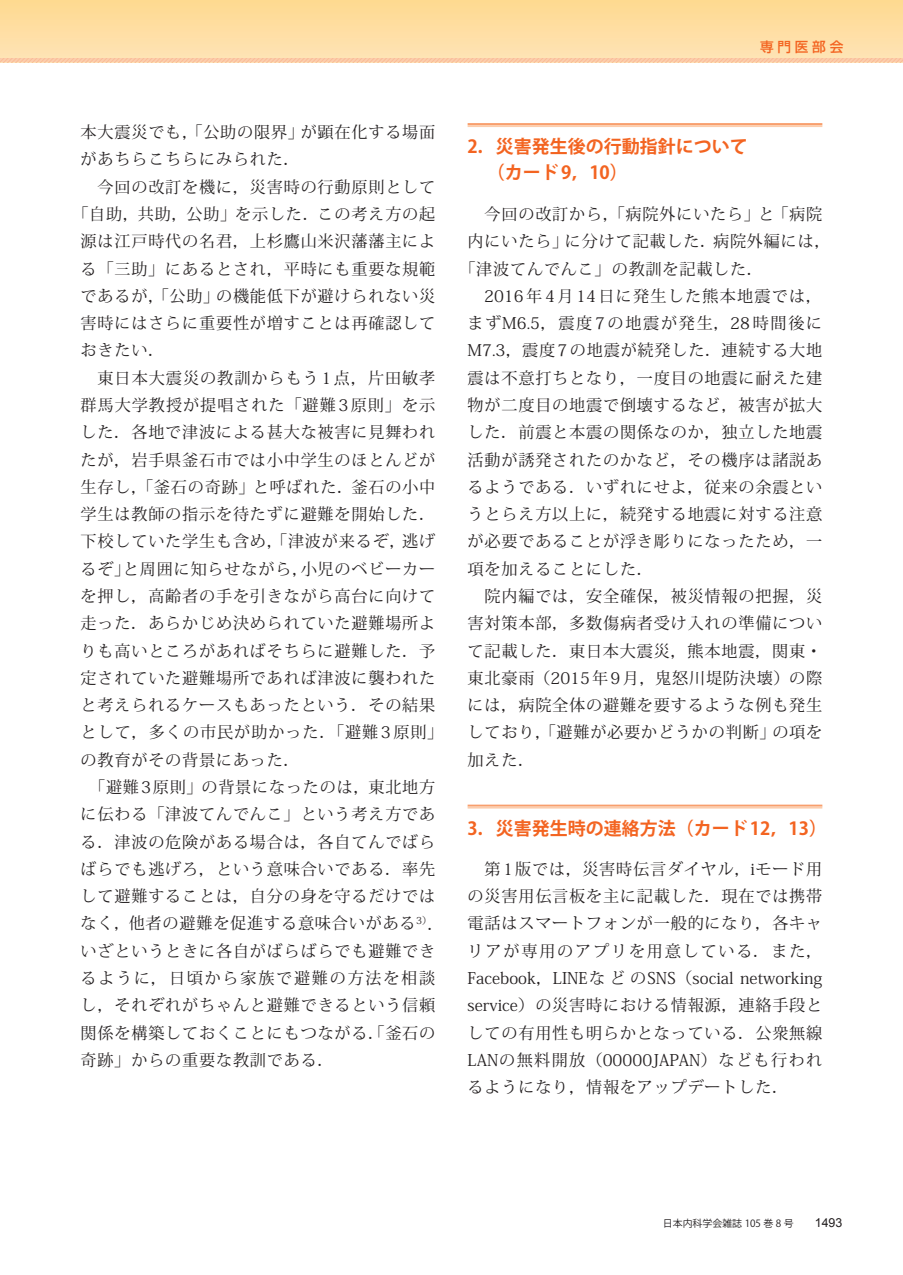
<style>
.page{position:relative;width:903px;height:1275px;background:#fff}
.page>*{position:absolute;margin:0;border:0;box-sizing:border-box;transform-origin:0 0}
.t1{font:700 18.03px/26.1px "Koz Go Pr 6 N";color:#f36421}
.t2{font:16.1px/27.3px "Koz Min Pr 6 N";letter-spacing:.05em;color:#231f20;text-align:justify}
.t3{font:16.1px "Koz Min Pr 6 N";letter-spacing:.075em;color:#231f20}
.t4{font:16.1px "Koz Min Pr 6 N";letter-spacing:.105em;color:#231f20}
.t5{font:16.1px "Koz Min Pr 6 N";letter-spacing:.11em;color:#231f20}
.t6{font:500 13.65px "Shin Go Pro";letter-spacing:.275em;color:#f36421}
.t7{font:12.42px "Arial";color:#231f20}
.t8{font:9.97px "Koz Go Pr 6 N";color:#231f20}
</style>
<div class="page">
<hr style="left:468px;top:123px;width:354px;height:2px;background:#f89f6d">
<hr style="left:468px;top:125px;width:354px;height:2px;background:#fccdad">
<hr style="left:468px;top:805px;width:354px;height:2px;background:#f89f6d">
<hr style="left:468px;top:807px;width:354px;height:2px;background:#fccdad">
<div style="left:0;top:0;width:903px;height:62px;background:linear-gradient(to bottom,#fed990,#fee4b7)"></div>
<svg style="left:0;top:58px;width:903px;height:4px;background:#fac7a4"></svg>
<p class="t2" style="left:81px;top:119px;width:356px">本大震災でも，「公助の限界」が顕在化する場面</p>
<p class="t2" style="left:81px;top:146px;width:221px">があちらこちらにみられた．</p>
<p class="t2" style="left:81px;top:174px;width:356px">　今回の改訂を機に，災害時の行動原則として</p>
<p class="t2" style="left:73px;top:201px;width:364px">「自助，共助，公助」を示した．この考え方の起</p>
<p class="t2" style="left:81px;top:228px;width:356px">源は江戸時代の名君，上杉鷹山米沢藩藩主によ</p>
<p class="t2" style="left:81px;top:255px;width:356px">る「三助」にあるとされ，平時にも重要な規範</p>
<p class="t2" style="left:81px;top:283px;width:356px">であるが，「公助」の機能低下が避けられない災</p>
<p class="t2" style="left:81px;top:310px;width:356px">害時にはさらに重要性が増すことは再確認して</p>
<p class="t2" style="left:81px;top:337px;width:85px">おきたい．</p>
<p class="t2" style="left:81px;top:365px;width:356px">　東日本大震災の教訓からもう1点，片田敏孝</p>
<p class="t2" style="left:81px;top:392px;width:356px">群馬大学教授が提唱された「避難3原則」を示</p>
<p class="t2" style="left:81px;top:419px;width:356px">した．各地で津波による甚大な被害に見舞われ</p>
<p class="t2" style="left:81px;top:446px;width:356px">たが，岩手県釜石市では小中学生のほとんどが</p>
<p class="t2" style="left:81px;top:474px;width:356px">生存し，「釜石の奇跡」と呼ばれた．釜石の小中</p>
<p class="t2" style="left:81px;top:501px;width:356px">学生は教師の指示を待たずに避難を開始した．</p>
<p class="t2" style="left:81px;top:528px;width:356px">下校していた学生も含め，「津波が来るぞ，逃げ</p>
<p class="t2" style="left:81px;top:555px;width:356px">るぞ」と周囲に知らせながら，小児のベビーカー</p>
<p class="t2" style="left:81px;top:583px;width:356px">を押し，高齢者の手を引きながら高台に向けて</p>
<p class="t2" style="left:81px;top:610px;width:356px">走った．あらかじめ決められていた避難場所よ</p>
<p class="t2" style="left:81px;top:637px;width:356px">りも高いところがあればそちらに避難した．予</p>
<p class="t2" style="left:81px;top:665px;width:356px">定されていた避難場所であれば津波に襲われた</p>
<p class="t2" style="left:81px;top:692px;width:356px">と考えられるケースもあったという．その結果</p>
<p class="t2" style="left:81px;top:719px;width:364px">として，多くの市民が助かった．「避難3原則」</p>
<p class="t2" style="left:81px;top:746px;width:221px">の教育がその背景にあった．</p>
<p class="t2" style="left:81px;top:774px;width:356px">　「避難3原則」の背景になったのは，東北地方</p>
<p class="t2" style="left:81px;top:801px;width:356px">に伝わる「津波てんでんこ」という考え方であ</p>
<p class="t2" style="left:81px;top:828px;width:356px">る．津波の危険がある場合は，各自てんでばら</p>
<p class="t2" style="left:81px;top:856px;width:356px">ばらでも逃げろ，という意味合いである．率先</p>
<p class="t2" style="left:81px;top:883px;width:356px">して避難することは，自分の身を守るだけでは</p>
<p class="t2" style="left:81px;top:910px;width:364px">なく，他者の避難を促進する意味合いがある<sup>3）</sup>．</p>
<p class="t2" style="left:81px;top:937px;width:356px">いざというときに各自がばらばらでも避難でき</p>
<p class="t5" style="left:81px;top:969px;width:356px">るように，日頃から家族で避難の方法を相談</p>
<p class="t2" style="left:81px;top:992px;width:356px">し，それぞれがちゃんと避難できるという信頼</p>
<p class="t2" style="left:81px;top:1019px;width:356px">関係を構築しておくことにもつながる．「釜石の</p>
<p class="t2" style="left:81px;top:1047px;width:254px">奇跡」からの重要な教訓である．</p>
<p class="t6" style="left:760px;top:35px;width:85px">専門医部会</p>
<p class="t1" style="left:487px;top:134px;width:262px;text-indent:-19px">2．災害発生後の行動指針について（カード 9，10）</p>
<p class="t2" style="left:468px;top:201px;width:356px">　今回の改訂から，「病院外にいたら」と「病院</p>
<p class="t2" style="left:468px;top:228px;width:364px">内にいたら」に分けて記載した．病院外編には，</p>
<p class="t2" style="left:459px;top:255px;width:305px">「津波てんでんこ」の教訓を記載した．</p>
<p class="t3" style="left:468px;top:287px;width:356px">　2016年4月14日に発生した熊本地震では，</p>
<p class="t4" style="left:468px;top:314px;width:356px">まずM6.5，震度7の地震が発生，28時間後に</p>
<p class="t2" style="left:468px;top:337px;width:356px">M7.3，震度7の地震が続発した．連続する大地</p>
<p class="t2" style="left:468px;top:365px;width:356px">震は不意打ちとなり，一度目の地震に耐えた建</p>
<p class="t2" style="left:468px;top:392px;width:356px">物が二度目の地震で倒壊するなど，被害が拡大</p>
<p class="t2" style="left:468px;top:419px;width:356px">した．前震と本震の関係なのか，独立した地震</p>
<p class="t2" style="left:468px;top:446px;width:356px">活動が誘発されたのかなど，その機序は諸説あ</p>
<p class="t2" style="left:468px;top:474px;width:356px">るようである．いずれにせよ，従来の余震とい</p>
<p class="t2" style="left:468px;top:501px;width:356px">うとらえ方以上に，続発する地震に対する注意</p>
<p class="t2" style="left:468px;top:528px;width:356px">が必要であることが浮き彫りになったため，一</p>
<p class="t2" style="left:468px;top:555px;width:187px">項を加えることにした．</p>
<p class="t2" style="left:468px;top:583px;width:356px">　院内編では，安全確保，被災情報の把握，災</p>
<p class="t2" style="left:468px;top:610px;width:356px">害対策本部，多数傷病者受け入れの準備につい</p>
<p class="t2" style="left:468px;top:637px;width:356px">て記載した．東日本大震災，熊本地震，関東・</p>
<p class="t2" style="left:468px;top:665px;width:356px">東北豪雨（2015年9月，鬼怒川堤防決壊）の際</p>
<p class="t2" style="left:468px;top:692px;width:356px">には，病院全体の避難を要するような例も発生</p>
<p class="t2" style="left:468px;top:719px;width:356px">しており，「避難が必要かどうかの判断」の項を</p>
<p class="t2" style="left:468px;top:746px;width:68px">加えた．</p>
<p class="t1" style="left:468px;top:815px;width:361px">3．災害発生時の連絡方法（カード 12，13）</p>
<p class="t2" style="left:468px;top:856px;width:356px">　第1版では，災害時伝言ダイヤル，iモード用の災害用伝言板を主に記載した．現在では携帯電話はスマートフォンが一般的になり，各キャリアが専用のアプリを用意している．また，Facebook，LINEなどのSNS（social networking service）の災害時における情報源，連絡手段としての有用性も明らかとなっている．公衆無線LANの無料開放（00000JAPAN）なども行われるようになり，情報をアップデートした．</p>
<p class="t8" style="left:663px;top:1217px;width:133px">日本内科学会雑誌 105 巻 8 号</p>
<p class="t7" style="left:815px;top:1215px;width:29px">1493</p>
</div>
